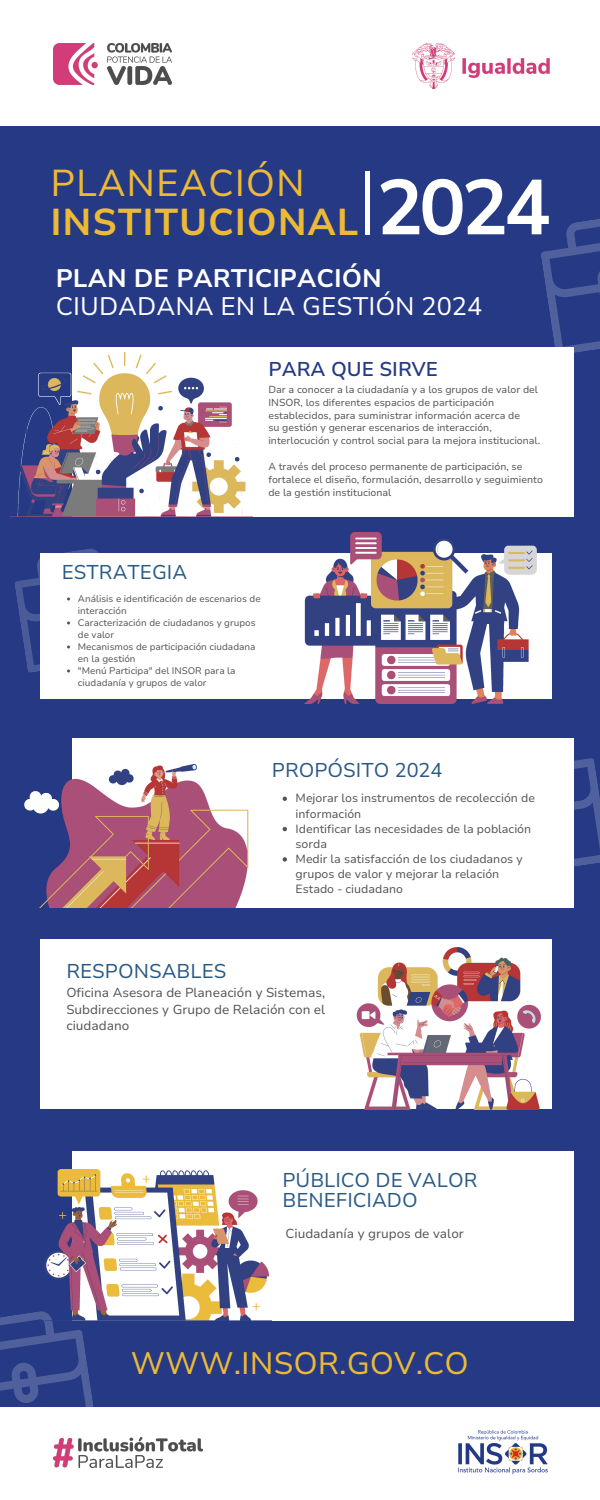
<style>
.page{position:relative;width:600px;height:1500px;background:#253985}
.page>*{position:absolute;margin:0;border:0;box-sizing:border-box;transform-origin:0 0}
.t1{font:700 77.5px "Nunito Sans 10 pt";color:#fff}
.t2{font:700 37.3px/38.3px "Nunito Sans 10 pt";letter-spacing:.02em;color:#edba36}
.t3{font:31px "Nunito Sans 10 pt";color:#edba36}
.t4{font:25.3px/28.5px "Nunito Sans 10 pt";color:#fff}
.t5{font:19.9px/19.5px "Nunito Sans 10 pt";color:#295a87}
.t6{font:600 19.9px "Nunito Sans 10 pt";color:#253985}
.t7{font:13px/16.5px "Nunito Sans 10 pt";color:#545454;text-align:justify}
.t8{font:11.9px/15.2px "Nunito Sans 10 pt";color:#545454}
.t9{font:10.2px/12.9px "Nunito Sans 10 pt";color:#545454}
.t10{font:9.5px/12px "Nunito Sans 10 pt";color:#545454}
.s1{font-weight:400}
.s2{font-weight:700}
</style>
<div class="page">
<div style="left:0;top:0;width:600px;height:125px;background:#fff"></div>
<div style="left:72px;top:738px;width:501px;height:170px;background:#fff"></div>
<div style="left:40px;top:553px;width:512px;height:146px;background:#fff"></div>
<div style="left:40px;top:939px;width:512px;height:169px;background:#fff"></div>
<svg style="left:537px;top:219px;width:63px;height:137px"></svg>
<div style="left:72px;top:1151px;width:501px;height:169px;background:#fff"></div>
<hr style="left:365px;top:171px;width:4px;height:64px;background:#fff">
<div style="left:72px;top:348px;width:501px;height:169px;background:#fff"></div>
<svg style="left:573px;top:738px;width:27px;height:143px"></svg>
<svg style="left:0;top:1311px;width:98px;height:97px"></svg>
<div style="left:0;top:1408px;width:600px;height:92px;background:#fff"></div>
<img style="left:458px;top:1430px;width:90px;height:45px">
<img style="left:53px;top:1437px;width:149px;height:31px">
<img style="left:412px;top:43px;width:138px;height:46px">
<img style="left:53px;top:43px;width:119px;height:41px">
<img style="left:24px;top:765px;width:225px;height:143px">
<img style="left:305px;top:532px;width:231px;height:171px">
<img style="left:11px;top:352px;width:241px;height:165px">
<img style="left:335px;top:948px;width:217px;height:162px">
<img style="left:44px;top:1170px;width:226px;height:150px">
<svg style="left:283px;top:797px;width:4px;height:4px"></svg>
<svg style="left:283px;top:827px;width:4px;height:4px"></svg>
<svg style="left:283px;top:857px;width:4px;height:5px"></svg>
<svg style="left:15px;top:549px;width:84px;height:124px"></svg>
<p class="t2" style="left:51px;top:165px;width:309px"><span class="s1">PLANEACIÓN<br></span>INSTITUCIONAL</p>
<p class="t4" style="left:56px;top:264px;width:428px"><span class="s2">PLAN DE PARTICIPACIÓN<br></span>CIUDADANA EN LA GESTIÓN 2024</p>
<p class="t1" style="left:377px;top:156px;width:176px">2024</p>
<p class="t6" style="left:268px;top:356px;width:171px">PARA QUE SIRVE</p>
<p class="t9" style="left:268px;top:383px;width:271px">Dar a conocer a la ciudadanía y a los grupos de valor del<br>INSOR, los diferentes espacios de participación establecidos, para suministrar información acerca de</p>
<p class="t9" style="left:268px;top:422px;width:273px">su gestión y generar escenarios de interacción, interlocución y control social para la mejora institucional.</p>
<p class="t9" style="left:268px;top:460px;width:276px">A través del proceso permanente de participación, se fortalece el diseño, formulación, desarrollo y seguimiento de la gestión institucional</p>
<p class="t5" style="left:62px;top:563px;width:127px">ESTRATEGIA</p>
<p class="t10" style="left:78px;top:593px;width:184px">Análisis e identificación de escenarios de interacción</p>
<p class="t10" style="left:78px;top:617px;width:179px">Caracterización de ciudadanos y grupos de valor</p>
<p class="t10" style="left:78px;top:641px;width:179px">Mecanismos de participación ciudadana en la gestión</p>
<p class="t10" style="left:78px;top:665px;width:159px">"Menú Participa" del INSOR para la ciudadanía y grupos de valor</p>
<p class="t5" style="left:66px;top:961px;width:162px">RESPONSABLES</p>
<p class="t5" style="left:272px;top:761px;width:172px">PROPÓSITO 2024</p>
<p class="t8" style="left:296px;top:791px;width:241px">Mejorar los instrumentos de recolección de información</p>
<p class="t8" style="left:296px;top:821px;width:237px">Identificar las necesidades de la población sorda</p>
<p class="t8" style="left:296px;top:852px;width:229px">Medir la satisfacción de los ciudadanos y grupos de valor y mejorar la relación<br>Estado - ciudadano</p>
<p class="t7" style="left:66px;top:985px;width:260px">Oficina Asesora de Planeación y Sistemas, Subdirecciones y Grupo de Relación con el ciudadano</p>
<p class="t5" style="left:282px;top:1171px;width:197px">PÚBLICO DE VALOR<br>BENEFICIADO</p>
<p class="t7" style="left:285px;top:1226px;width:180px">Ciudadanía y grupos de valor</p>
<p class="t3" style="left:131px;top:1343px;width:340px">WWW.INSOR.GOV.CO</p>
</div>
